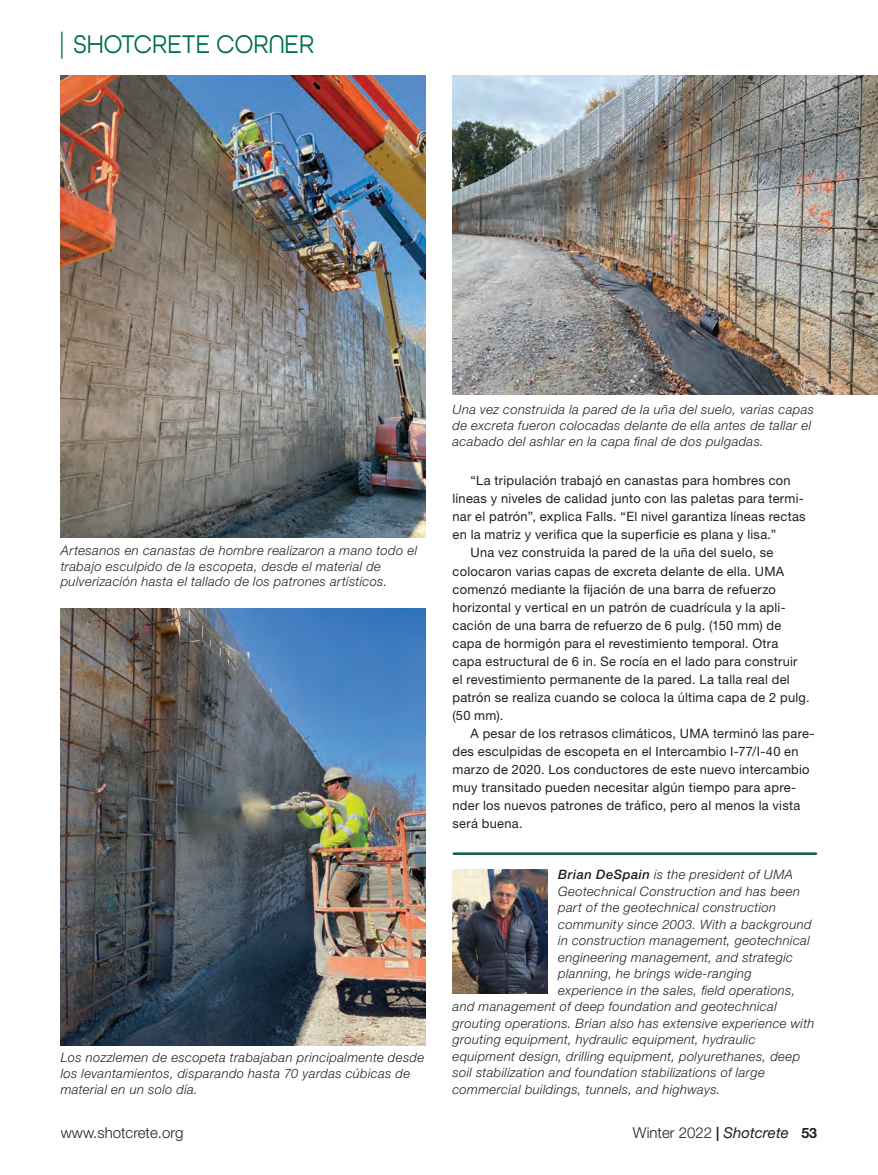
<style>
.page{position:relative;width:878px;height:1175px;background:#fff}
.page>*{position:absolute;margin:0;border:0;box-sizing:border-box;transform-origin:0 0}
.Column_Title-seconda{font:27px "All Round Gothic";color:#006e51;scale:.9 1}
.t1{font:300 15px "Helvetica Neue LT Std";color:#231f20}
.bio{font:italic 300 12.9px/15.6px "Helvetica Neue LT Std";letter-spacing:.03em;color:#231f20}
.Body2{font:12.9px/18px "Helvetica Neue LT Std";letter-spacing:.02em;color:#231f20}
.s1{font-weight:500}
.s2{font-weight:700;font-size:14.25px}
.s3{font-weight:400;font-style:italic}
</style>
<div class="page">
<hr style="left:454px;top:852px;width:361px;height:3px;background:#096547">
<img style="left:453px;top:869px;width:94px;height:124px">
<img style="left:61px;top:608px;width:364px;height:437px">
<img style="left:61px;top:76px;width:365px;height:462px">
<img style="left:452px;top:76px;width:426px;height:319px">
<p class="Column_Title-seconda" style="left:57px;top:28px;width:287px">| SHOTCRETE CORNER</p>
<p class="bio" style="left:61px;top:542px;width:358px">Artesanos en canastas de hombre realizaron a mano todo el trabajo esculpido de la escopeta, desde el material de pulverización hasta el tallado de los patrones artísticos.</p>
<p class="bio" style="left:61px;top:1049px;width:365px">Los nozzlemen de escopeta trabajaban principalmente desde los levantamientos, disparando hasta 70 yardas cúbicas de material en un solo día.</p>
<p class="bio" style="left:452px;top:402px;width:363px">Una vez construida la pared de la uña del suelo, varias capas de excreta fueron colocadas delante de ella antes de tallar el acabado del ashlar en la capa final de dos pulgadas.</p>
<p class="Body2" style="left:452px;top:472px;width:354px;text-indent:18px">“La tripulación trabajó en canastas para hombres con líneas y niveles de calidad junto con las paletas para termi&shy;nar el patrón”, explica Falls. “El nivel garantiza líneas rectas en la matriz y verifica que la superficie es plana y lisa.”</p>
<p class="Body2" style="left:452px;top:543px;width:358px;text-indent:18px">Una vez construida la pared de la uña del suelo, se colocaron varias capas de excreta delante de ella. UMA comenzó mediante la fijación de una barra de refuerzo horizontal y vertical en un patrón de cuadrícula y la apli&shy;cación de una barra de refuerzo de 6 pulg. (150 mm) de capa de hormigón para el revestimiento temporal. Otra capa estructural de 6 in. Se rocía en el lado para construir el revestimiento permanente de la pared. La talla real del patrón se realiza cuando se coloca la última capa de 2 pulg. (50 mm).</p>
<p class="Body2" style="left:452px;top:723px;width:363px;text-indent:18px">A pesar de los retrasos climáticos, UMA terminó las pare&shy;des esculpidas de escopeta en el Intercambio I-77/I-40 en marzo de 2020. Los conductores de este nuevo intercambio muy transitado pueden necesitar algún tiempo para apre&shy;nder los nuevos patrones de tráfico, pero al menos la vista será buena.</p>
<p class="bio" style="left:558px;top:866px;width:236px"><span class="s1">Brian DeSpain</span> is the president of UMA</p>
<p class="bio" style="left:558px;top:883px;width:243px">Geotechnical Construction and has been</p>
<p class="bio" style="left:558px;top:899px;width:219px">part of the geotechnical construction</p>
<p class="bio" style="left:558px;top:916px;width:255px">community since 2003. With a background</p>
<p class="bio" style="left:558px;top:932px;width:253px">in construction management, geotechnical</p>
<p class="bio" style="left:558px;top:949px;width:236px">engineering management, and strategic</p>
<p class="bio" style="left:558px;top:965px;width:195px">planning, he brings wide-ranging</p>
<p class="bio" style="left:558px;top:982px;width:239px">experience in the sales, field operations,</p>
<p class="bio" style="left:452px;top:998px;width:326px">and management of deep foundation and geotechnical</p>
<p class="bio" style="left:452px;top:1015px;width:363px">grouting operations. Brian also has extensive experience with</p>
<p class="bio" style="left:452px;top:1031px;width:304px">grouting equipment, hydraulic equipment, hydraulic</p>
<p class="bio" style="left:452px;top:1048px;width:349px">equipment design, drilling equipment, polyurethanes, deep</p>
<p class="bio" style="left:452px;top:1064px;width:314px">soil stabilization and foundation stabilizations of large</p>
<p class="bio" style="left:452px;top:1081px;width:269px">commercial buildings, tunnels, and highways.</p>
<p class="t1" style="left:61px;top:1123px;width:124px">www.shotcrete.org</p>
<p class="t1" style="left:632px;top:1123px;width:186px">Winter 2022 <span class="s2">|</span> <span class="s3">Shotcrete</span> <span class="s2">53</span></p>
</div>
